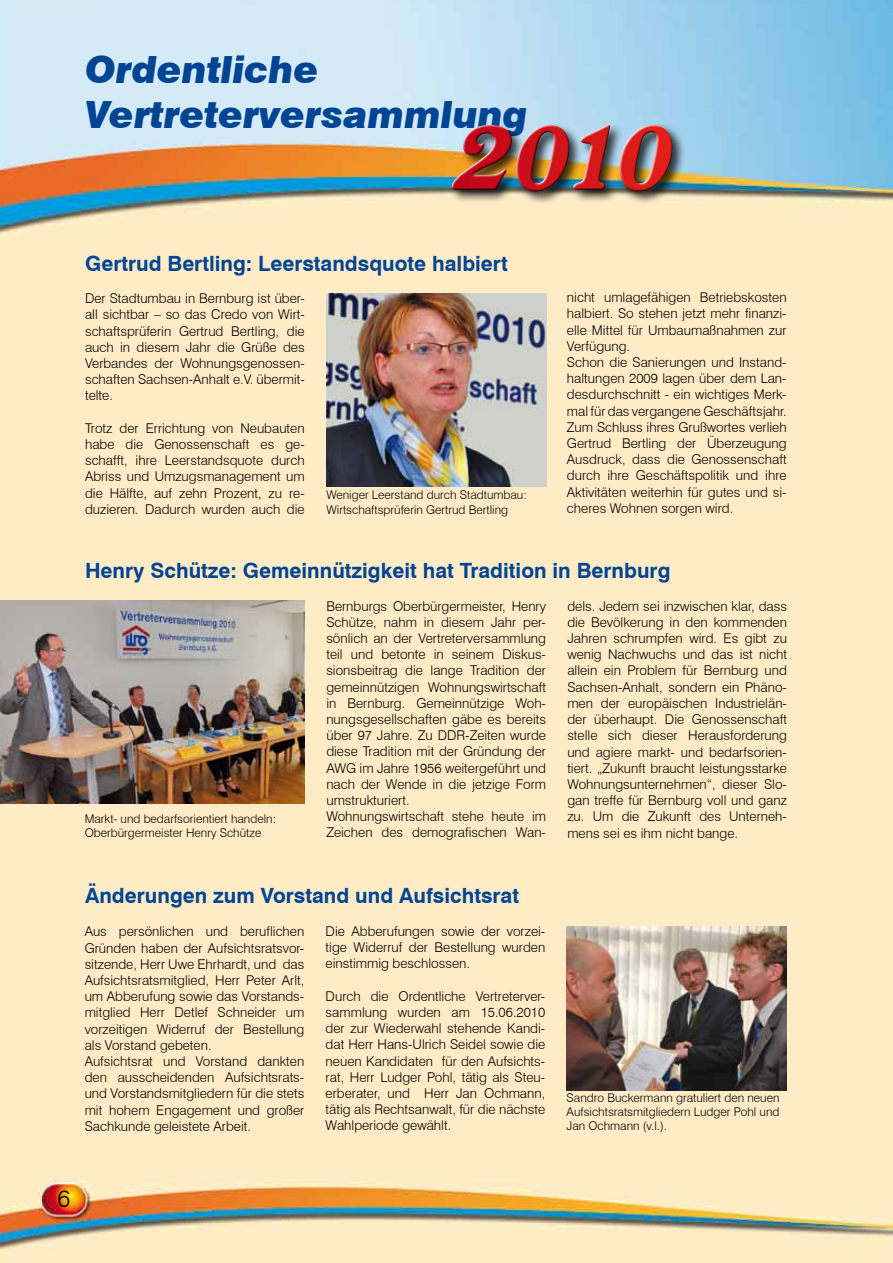
<style>
.page{position:relative;width:893px;height:1263px;background:#fff}
.page>*{position:absolute;margin:0;border:0;box-sizing:border-box;transform-origin:0 0}
.Kopfzeile{font:italic 900 37.5px "Swiss 721 BT";color:#004494}
.t1{font:300 24px "Swiss 721 BT";color:#000}
.t2{font:700 21px "Swiss 721 BT";color:#004494}
.Fließtext{font:300 13.5px/16.2px "Swiss 721 BT";color:#000;text-align:justify}
.t3{font:300 12px/14.4px "Swiss 721 BT";color:#000}
</style>
<div class="page">
<img style="left:0;top:0;width:893px;height:1263px">
<img style="left:326px;top:293px;width:220px;height:193px">
<img style="left:567px;top:926px;width:220px;height:164px">
<img style="left:0;top:600px;width:305px;height:203px">
<div style="left:449px;top:122px;width:236px;height:83px;background:#000;opacity:.75"></div>
<svg style="left:449px;top:122px;width:218px;height:69px"></svg>
<div style="left:451px;top:124px;width:222px;height:69px;background:#000;opacity:.75"></div>
<p class="Kopfzeile" style="left:85px;top:47px;width:235px">Ordentliche</p>
<p class="Kopfzeile" style="left:85px;top:92px;width:444px">Vertreterversammlung</p>
<p class="t2" style="left:85px;top:251px;width:424px">Gertrud Bertling: Leerstandsquote halbiert</p>
<p class="Fließtext" style="left:85px;top:290px;width:221px">Der Stadtumbau in Bernburg ist über&shy;all sichtbar – so das Credo von Wirt&shy;schaftsprüferin Gertrud Bertling, die auch in diesem Jahr die Grüße des Verbandes der Wohnungsgenossen&shy;schaften Sachsen-Anhalt e.V. übermit&shy;telte.</p>
<p class="Fließtext" style="left:85px;top:420px;width:221px">Trotz der Errichtung von Neubauten habe die Genossenschaft es ge&shy;schafft, ihre Leerstandsquote durch Abriss und Umzugsmanagement um die Hälfte, auf zehn Prozent, zu re&shy;duzieren. Dadurch wurden auch die</p>
<p class="t3" style="left:326px;top:488px;width:202px">Weniger Leerstand durch Stadtumbau:<br>Wirtschaftsprüferin Gertrud Bertling</p>
<p class="Fließtext" style="left:567px;top:289px;width:221px">nicht umlagefähigen Betriebskosten halbiert. So stehen jetzt mehr finanzi&shy;elle Mittel für Umbaumaßnahmen zur Verfügung.</p>
<p class="Fließtext" style="left:567px;top:354px;width:221px">Schon die Sanierungen und Instand&shy;haltungen 2009 lagen über dem Lan&shy;desdurchschnitt - ein wichtiges Merk&shy;mal für das vergangene Geschäftsjahr.<br>Zum Schluss ihres Grußwortes verlieh Gertrud Bertling der Überzeugung Ausdruck, dass die Genossenschaft durch ihre Geschäftspolitik und ihre Aktivitäten weiterhin für gutes und si&shy;cheres Wohnen sorgen wird.</p>
<p class="t2" style="left:85px;top:557px;width:587px">Henry Schütze: Gemeinnützigkeit hat Tradition in Bernburg</p>
<p class="Fließtext" style="left:326px;top:598px;width:221px">Bernburgs Oberbürgermeister, Henry Schütze, nahm in diesem Jahr per&shy;sönlich an der Vertreterversammlung teil und betonte in seinem Diskus&shy;sionsbeitrag die lange Tradition der gemeinnützigen Wohnungswirtschaft in Bernburg. Gemeinnützige Woh&shy;nungsgesellschaften gäbe es bereits über 97 Jahre. Zu DDR-Zeiten wurde diese Tradition mit der Gründung der AWG im Jahre 1956 weitergeführt und nach der Wende in die jetzige Form umstrukturiert.</p>
<p class="Fließtext" style="left:326px;top:808px;width:221px">Wohnungswirtschaft stehe heute im<br>Zeichen des demografischen Wan-</p>
<p class="Fließtext" style="left:567px;top:598px;width:221px">dels. Jedem sei inzwischen klar, dass die Bevölkerung in den kommenden Jahren schrumpfen wird. Es gibt zu wenig Nachwuchs und das ist nicht allein ein Problem für Bernburg und Sachsen-Anhalt, sondern ein Phäno&shy;men der europäischen Industrielän&shy;der überhaupt. Die Genossenschaft stelle sich dieser Herausforderung und agiere markt- und bedarfsorien&shy;tiert. „Zukunft braucht leistungsstarke Wohnungsunternehmen“, dieser Slo&shy;gan treffe für Bernburg voll und ganz zu. Um die Zukunft des Unterneh&shy;mens sei es ihm nicht bange.</p>
<p class="t3" style="left:85px;top:811px;width:193px">Markt- und bedarfsorientiert handeln:<br>Oberbürgermeister Henry Schütze</p>
<p class="t2" style="left:85px;top:883px;width:435px">Änderungen zum Vorstand und Aufsichtsrat</p>
<p class="Fließtext" style="left:85px;top:923px;width:221px">Aus persönlichen und beruflichen Gründen haben der Aufsichtsratsvor&shy;sitzende, Herr Uwe Ehrhardt, und das Aufsichtsratsmitglied, Herr Peter Arlt, um Abberufung sowie das Vorstands&shy;mitglied Herr Detlef Schneider um vorzeitigen Widerruf der Bestellung als Vorstand gebeten.</p>
<p class="Fließtext" style="left:85px;top:1053px;width:221px">Aufsichtsrat und Vorstand dankten den ausscheidenden Aufsichtsrats&shy;und Vorstandsmitgliedern für die stets mit hohem Engagement und großer Sachkunde geleistete Arbeit.</p>
<p class="Fließtext" style="left:326px;top:923px;width:221px">Die Abberufungen sowie der vorzei&shy;tige Widerruf der Bestellung wurden einstimmig beschlossen.</p>
<p class="Fließtext" style="left:326px;top:988px;width:221px">Durch die Ordentliche Vertreterver&shy;sammlung wurden am 15.06.2010 der zur Wiederwahl stehende Kandi&shy;dat Herr Hans-Ulrich Seidel sowie die neuen Kandidaten für den Aufsichts&shy;rat, Herr Ludger Pohl, tätig als Steu&shy;erberater, und Herr Jan Ochmann, tätig als Rechtsanwalt, für die nächste Wahlperiode gewählt.</p>
<p class="t3" style="left:567px;top:1090px;width:214px;text-align:justify">Sandro Buckermann gratuliert den neuen Aufsichtsratsmitgliedern Ludger Pohl und Jan Ochmann (v.l.).</p>
<p class="t1" style="left:57px;top:1184px;width:14px">6</p>
</div>
